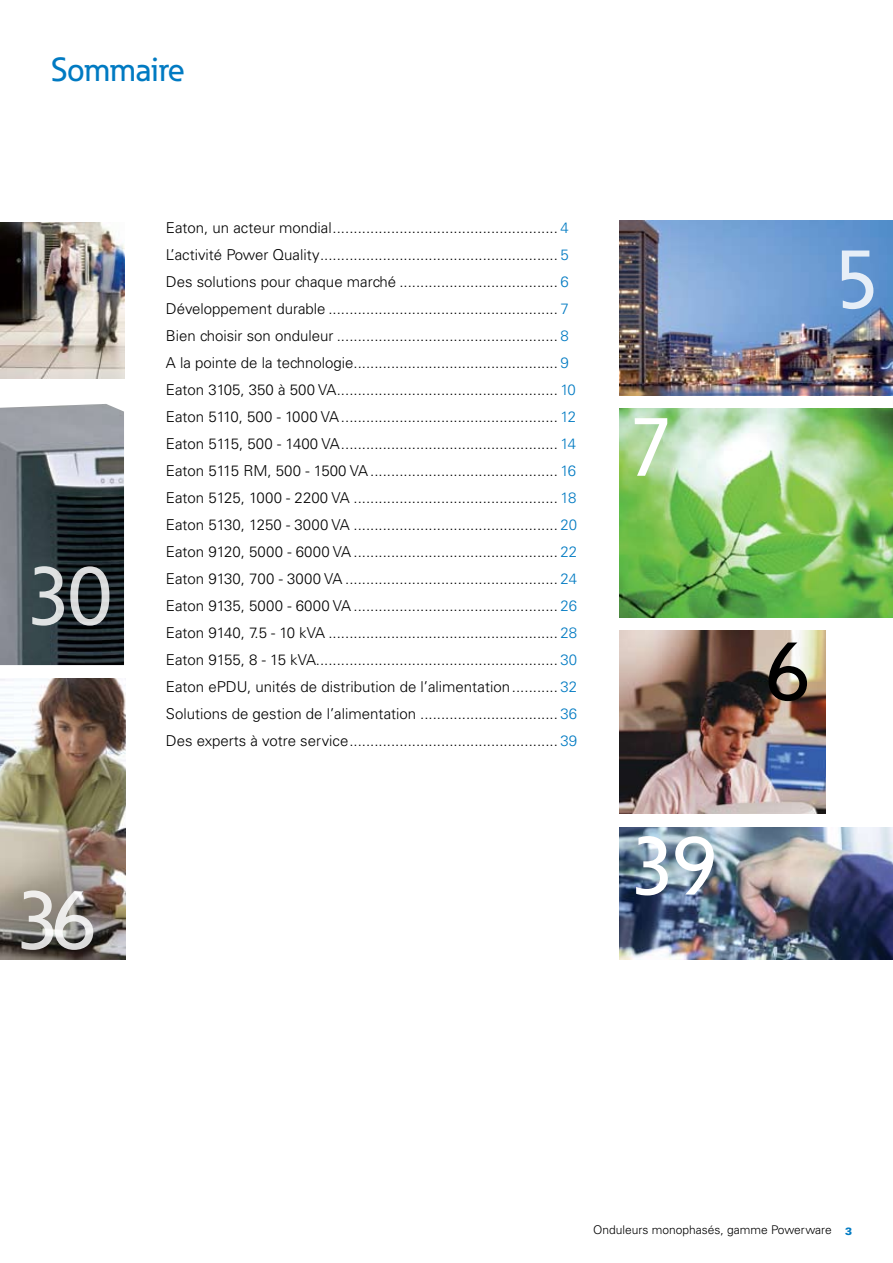
<style>
.page{position:relative;width:893px;height:1263px;background:#fff}
.page>*{position:absolute;margin:0;border:0;box-sizing:border-box;transform-origin:0 0}
.t1{font:500 84px "Eaton";color:#fff}
.t2{font:500 84px "Eaton";color:#000}
.t3{font:500 33px "Eaton";color:#007ac2}
.t4{font:300 15px/27px "Univers LT";color:#000}
.t5{font:300 12px "Univers LT";color:#000}
.s1{color:#007ac2}
</style>
<div class="page">
<img style="left:619px;top:220px;width:274px;height:175px">
<img style="left:0;top:404px;width:124px;height:261px">
<img style="left:619px;top:630px;width:207px;height:184px">
<img style="left:619px;top:409px;width:274px;height:208px">
<img style="left:0;top:679px;width:125px;height:280px">
<img style="left:619px;top:827px;width:274px;height:132px">
<img style="left:0;top:223px;width:124px;height:155px">
<h2 class="t3" style="left:51px;top:49px;width:136px">Sommaire</h2>
<h1 class="t1" style="left:27px;top:544px;width:87px">30</h1>
<p class="t4" style="left:166px;top:214px;width:413px">Eaton, un acteur mondial...................................................... <span class="s1">4<br></span>L’activité Power Quality......................................................... <span class="s1">5<br></span>Des solutions pour chaque marché ...................................... <span class="s1">6<br></span>Développement durable ....................................................... <span class="s1">7<br></span>Bien choisir son onduleur ..................................................... <span class="s1">8<br></span>A la pointe de la technologie................................................. <span class="s1">9<br></span>Eaton 3105, 350 à 500 VA..................................................... <span class="s1">10<br></span>Eaton 5110, 500 - 1000 VA.................................................... <span class="s1">12<br></span>Eaton 5115, 500 - 1400 VA.................................................... <span class="s1">14<br></span>Eaton 5115 RM, 500 - 1500 VA............................................. <span class="s1">16<br></span>Eaton 5125, 1000 - 2200 VA ................................................. <span class="s1">18<br></span>Eaton 5130, 1250 - 3000 VA ................................................. <span class="s1">20<br></span>Eaton 9120, 5000 - 6000 VA ................................................. <span class="s1">22<br></span>Eaton 9130, 700 - 3000 VA ................................................... <span class="s1">24<br></span>Eaton 9135, 5000 - 6000 VA ................................................. <span class="s1">26<br></span>Eaton 9140, 7.5 - 10 kVA ....................................................... <span class="s1">28<br></span>Eaton 9155, 8 - 15 kVA.......................................................... <span class="s1">30<br></span>Eaton ePDU, unités de distribution de l’alimentation........... <span class="s1">32<br></span>Solutions de gestion de l’alimentation ................................. <span class="s1">36<br></span>Des experts à votre service.................................................. <span class="s1">39</span></p>
<h1 class="t1" style="left:16px;top:868px;width:82px">36</h1>
<h1 class="t1" style="left:628px;top:395px;width:47px">7</h1>
<h1 class="t1" style="left:833px;top:228px;width:47px">5</h1>
<h1 class="t1" style="left:631px;top:814px;width:88px">39</h1>
<h1 class="t2" style="left:765px;top:619px;width:47px">6</h1>
<p class="t5" style="left:593px;top:1223px;width:260px">Onduleurs monophasés, gamme Powerware <sub>3</sub></p>
</div>
